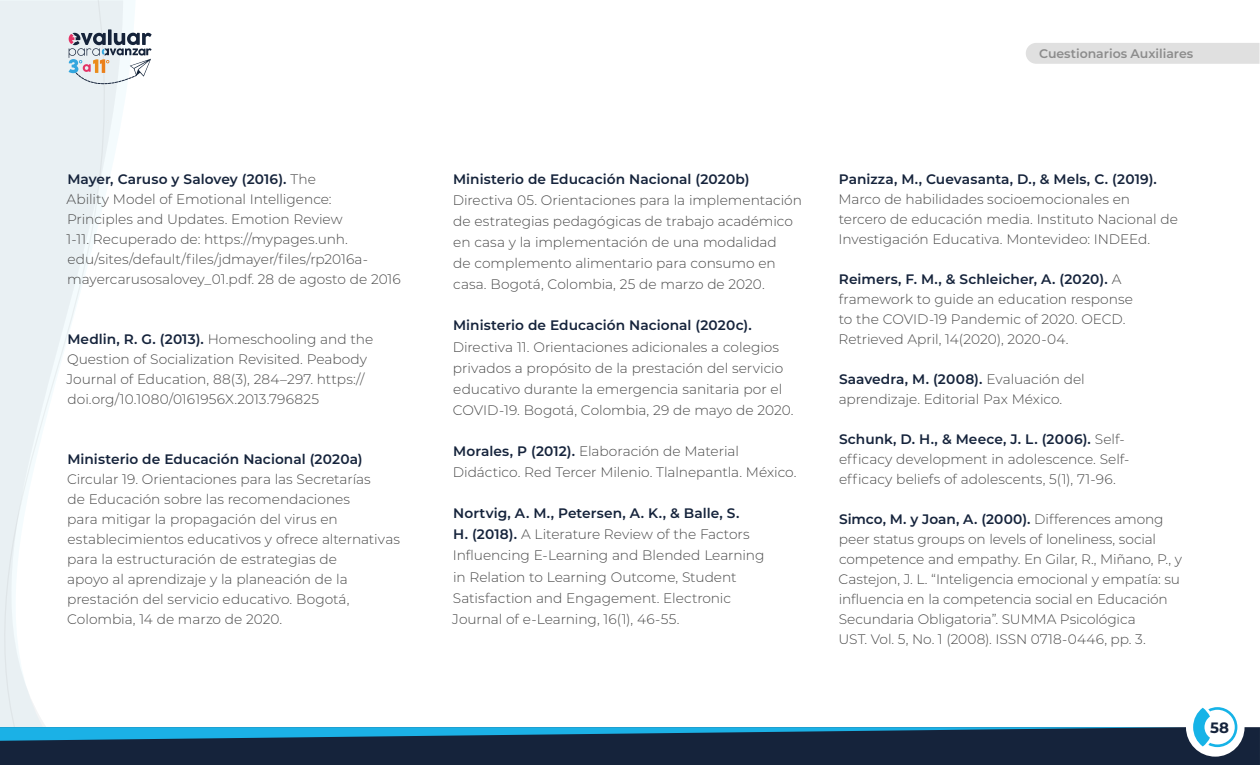
<style>
.page{position:relative;width:1260px;height:765px;background:#fff}
.page>*{position:absolute;margin:0;border:0;box-sizing:border-box;transform-origin:0 0}
.t1{font:700 15px "Montserrat";color:#15233b}
.T1{font:300 13.75px/20px "Montserrat";letter-spacing:-.005em;color:#484848}
.t2{font:600 12.5px "Montserrat";color:#8c8c8c}
.s1{font-weight:600;color:#15233b}
</style>
<div class="page">
<div style="left:1026px;top:43px;width:234px;height:21px;background:#e0e0e0"></div>
<svg style="left:0;top:0;width:123px;height:727px"></svg>
<svg style="left:4px;top:0;width:101px;height:727px"></svg>
<svg style="left:1193px;top:707px;width:44px;height:20px"></svg>
<div style="left:0;top:727px;width:1260px;height:38px;background:#15233b"></div>
<svg style="left:0;top:727px;width:1186px;height:14px;background:#18688e"></svg>
<svg style="left:69px;top:29px;width:83px;height:63px"></svg>
<p class="T1" style="left:67px;top:168px;width:336px"><span class="s1">Mayer, Caruso y Salovey (2016).</span> The<br>Ability Model of Emotional Intelligence:<br>Principles and Updates. Emotion Review<br>1-11. Recuperado de: https://mypages.unh. edu/sites/default/files/jdmayer/files/rp2016a&shy;mayercarusosalovey_01.pdf. 28 de agosto de 2016</p>
<p class="T1" style="left:67px;top:328px;width:308px"><span class="s1">Medlin, R. G. (2013).</span> Homeschooling and the Question of Socialization Revisited. Peabody Journal of Education, 88(3), 284–297. https:// doi.org/10.1080/0161956X.2013.796825</p>
<p class="T1" style="left:67px;top:448px;width:334px"><span class="s1">Ministerio de Educación Nacional (2020a)<br></span>Circular 19. Orientaciones para las Secretarías<br>de Educación sobre las recomendaciones<br>para mitigar la propagación del virus en establecimientos educativos y ofrece alternativas para la estructuración de estrategias de<br>apoyo al aprendizaje y la planeación de la prestación del servicio educativo. Bogotá, Colombia, 14 de marzo de 2020.</p>
<p class="t2" style="left:1039px;top:45px;width:156px">Cuestionarios Auxiliares</p>
<p class="T1" style="left:453px;top:168px;width:351px;line-height:21.1px"><span class="s1">Ministerio de Educación Nacional (2020b)<br></span>Directiva 05. Orientaciones para la implementación de estrategias pedagógicas de trabajo académico en casa y la implementación de una modalidad<br>de complemento alimentario para consumo en casa. Bogotá, Colombia, 25 de marzo de 2020.</p>
<p class="T1" style="left:453px;top:315px;width:342px;line-height:21.1px"><span class="s1">Ministerio de Educación Nacional (2020c).<br></span>Directiva 11. Orientaciones adicionales a colegios privados a propósito de la prestación del servicio educativo durante la emergencia sanitaria por el COVID-19. Bogotá, Colombia, 29 de mayo de 2020.</p>
<p class="T1" style="left:453px;top:440px;width:345px;line-height:21.1px"><span class="s1">Morales, P (2012).</span> Elaboración de Material<br>Didáctico. Red Tercer Milenio. Tlalnepantla. México.</p>
<p class="T1" style="left:452px;top:502px;width:314px;line-height:21.1px"><span class="s1">Nortvig, A. M., Petersen, A. K., &amp; Balle, S.<br>H. (2018).</span> A Literature Review of the Factors Influencing E-Learning and Blended Learning in Relation to Learning Outcome, Student Satisfaction and Engagement. Electronic Journal of e-Learning, 16(1), 46-55.</p>
<p class="T1" style="left:839px;top:168px;width:341px"><span class="s1">Panizza, M., Cuevasanta, D., &amp; Mels, C. (2019).<br></span>Marco de habilidades socioemocionales en tercero de educación media. Instituto Nacional de Investigación Educativa. Montevideo: INDEEd.</p>
<p class="T1" style="left:839px;top:268px;width:296px"><span class="s1">Reimers, F. M., &amp; Schleicher, A. (2020).</span> A framework to guide an education response to the COVID-19 Pandemic of 2020. OECD.<br>Retrieved April, 14(2020), 2020-04.</p>
<p class="T1" style="left:839px;top:368px;width:248px"><span class="s1">Saavedra, M. (2008).</span> Evaluación del aprendizaje. Editorial Pax México.</p>
<p class="T1" style="left:839px;top:428px;width:292px"><span class="s1">Schunk, D. H., &amp; Meece, J. L. (2006).</span> Self&shy;efficacy development in adolescence. Self&shy;efficacy beliefs of adolescents, 5(1), 71-96.</p>
<p class="T1" style="left:838px;top:508px;width:345px"><span class="s1">Simco, M. y Joan, A. (2000).</span> Differences among peer status groups on levels of loneliness, social competence and empathy. En Gilar, R., Miñano, P., y Castejon, J. L. “Inteligencia emocional y empatía: su influencia en la competencia social en Educación Secundaria Obligatoria”. SUMMA Psicológica<br>UST. Vol. 5, No. 1 (2008). ISSN 0718-0446, pp. 3.</p>
<p class="t1" style="left:1210px;top:717px;width:20px">58</p>
</div>
